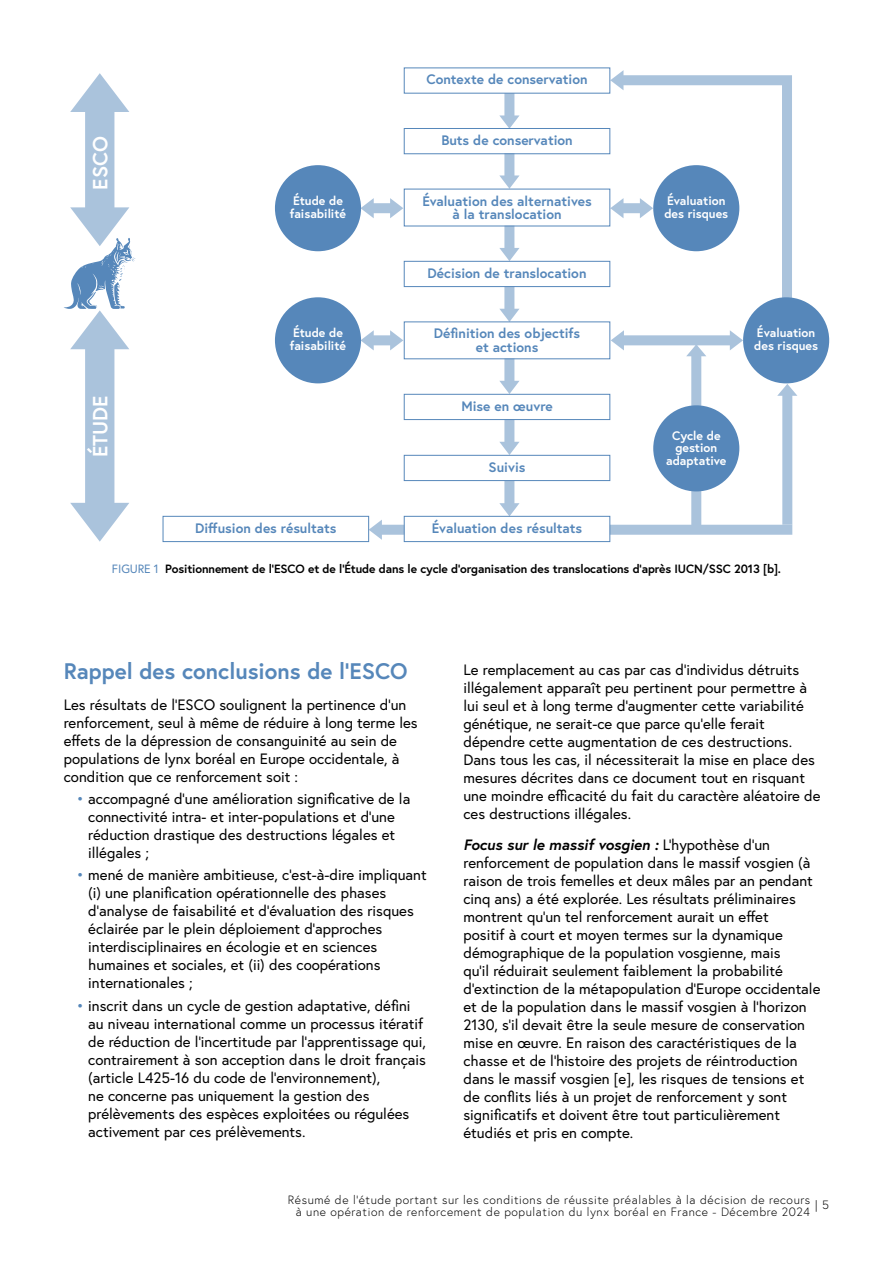
<style>
.page{position:relative;width:893px;height:1263px;background:#fff}
.page>*{position:absolute;margin:0;border:0;box-sizing:border-box;transform-origin:0 0}
.t1{font:700 22.5px "Europa";color:#5687ba}
.t2{font:700 20.55px "Europa";color:#fff}
.t3{font:15px/18px "Europa";color:#000}
.t4{font:700 13.65px/13.6px "Europa";color:#5687ba;text-align:center}
.t5{font:700 12.3px/12.3px "Europa";color:#fff}
.t6{font:300 12px/12px "Europa";letter-spacing:.05em;color:#000}
.t7{font:700 12px "Europa";letter-spacing:-.01em;color:#000}
.s1{font-weight:400;color:#5687ba}
.s2{color:#5687ba}
.s3{font-weight:700;font-style:italic}
</style>
<div class="page">
<svg style="left:610px;top:70px;width:182px;height:230px"></svg>
<svg style="left:610px;top:330px;width:187px;height:205px"></svg>
<div style="left:653px;top:165px;width:86px;height:86px;background:#5687ba;border-radius:50%"></div>
<div style="left:404px;top:128px;width:206px;height:26px;border:1px solid #5687ba"></div>
<div style="left:404px;top:261px;width:206px;height:26px;border:1px solid #5687ba"></div>
<div style="left:404px;top:394px;width:206px;height:26px;border:1px solid #5687ba"></div>
<div style="left:404px;top:455px;width:206px;height:26px;border:1px solid #5687ba"></div>
<div style="left:404px;top:516px;width:206px;height:26px;border:1px solid #5687ba"></div>
<div style="left:163px;top:516px;width:206px;height:26px;border:1px solid #5687ba"></div>
<div style="left:404px;top:322px;width:206px;height:37px;border:1px solid #5687ba"></div>
<div style="left:404px;top:68px;width:206px;height:26px;border:1px solid #5687ba"></div>
<div style="left:275px;top:165px;width:86px;height:86px;background:#5687ba;border-radius:50%"></div>
<div style="left:275px;top:297px;width:86px;height:86px;background:#5687ba;border-radius:50%"></div>
<div style="left:653px;top:405px;width:86px;height:86px;background:#5687ba;border-radius:50%"></div>
<div style="left:743px;top:297px;width:86px;height:86px;background:#5687ba;border-radius:50%"></div>
<svg style="left:499px;top:93px;width:21px;height:36px"></svg>
<svg style="left:360px;top:198px;width:43px;height:20px"></svg>
<svg style="left:360px;top:330px;width:43px;height:20px"></svg>
<svg style="left:499px;top:153px;width:21px;height:36px"></svg>
<svg style="left:499px;top:226px;width:21px;height:35px"></svg>
<svg style="left:499px;top:286px;width:21px;height:36px"></svg>
<svg style="left:499px;top:358px;width:21px;height:36px"></svg>
<svg style="left:499px;top:419px;width:21px;height:36px"></svg>
<svg style="left:499px;top:481px;width:21px;height:35px"></svg>
<svg style="left:369px;top:520px;width:35px;height:20px"></svg>
<svg style="left:64px;top:73px;width:72px;height:469px"></svg>
<h2 class="t2" style="left:86px;top:190px;width:55px;rotate:-90deg">ESCO</h2>
<h2 class="t2" style="left:86px;top:457px;width:63px;rotate:-90deg">ÉTUDE</h2>
<p class="t4" style="left:426px;top:72px;width:163px">Contexte de conservation</p>
<p class="t5" style="left:290px;top:194px;width:58px">Étude de faisabilité</p>
<p class="t5" style="left:290px;top:327px;width:58px">Étude de faisabilité</p>
<p class="t4" style="left:441px;top:133px;width:133px">Buts de conservation</p>
<p class="t4" style="left:422px;top:194px;width:171px">Évaluation des alternatives à la translocation</p>
<p class="t4" style="left:428px;top:266px;width:160px">Décision de translocation</p>
<p class="t4" style="left:434px;top:326px;width:148px">Définition des objectifs et actions</p>
<p class="t4" style="left:461px;top:399px;width:93px">Mise en œuvre</p>
<p class="t4" style="left:489px;top:460px;width:38px">Suivis</p>
<p class="t4" style="left:195px;top:521px;width:143px">Diffusion des résultats</p>
<p class="t4" style="left:432px;top:521px;width:152px">Évaluation des résultats</p>
<p class="t5" style="left:664px;top:194px;width:65px">Évaluation des risques</p>
<p class="t5" style="left:754px;top:327px;width:65px">Évaluation des risques</p>
<p class="t5" style="left:666px;top:429px;width:62px;text-align:center">Cycle de gestion adaptative</p>
<p class="t7" style="left:112px;top:560px;width:670px"><span class="s1">FIGURE 1</span> Positionnement de l’ESCO et de l’Étude dans le cycle d’organisation des translocations d’après IUCN/SSC 2013 [b].</p>
<h1 class="t1" style="left:64px;top:656px;width:345px">Rappel des conclusions de l’ESCO</h1>
<p class="t3" style="left:64px;top:695px;width:355px">Les résultats de l’ESCO soulignent la pertinence d’un renforcement, seul à même de réduire à long terme les effets de la dépression de consanguinité au sein de populations de lynx boréal en Europe occidentale, à condition que ce renforcement soit :</p>
<p class="t3" style="left:88px;top:790px;width:324px;text-indent:-12px"><span class="s2">•</span> accompagné d’une amélioration significative de la connectivité intra- et inter-populations et d’une réduction drastique des destructions légales et illégales ;</p>
<p class="t3" style="left:88px;top:866px;width:340px;text-indent:-12px"><span class="s2">•</span> mené de manière ambitieuse, c’est-à-dire impliquant (i) une planification opérationnelle des phases d’analyse de faisabilité et d’évaluation des risques éclairée par le plein déploiement d’approches interdisciplinaires en écologie et en sciences humaines et sociales, et (ii) des coopérations internationales ;</p>
<p class="t3" style="left:88px;top:996px;width:339px;text-indent:-12px"><span class="s2">•</span> inscrit dans un cycle de gestion adaptative, défini au niveau international comme un processus itératif de réduction de l’incertitude par l’apprentissage qui, contrairement à son acception dans le droit français (article L425-16 du code de l’environnement),<br>ne concerne pas uniquement la gestion des prélèvements des espèces exploitées ou régulées activement par ces prélèvements.</p>
<p class="t3" style="left:463px;top:660px;width:359px">Le remplacement au cas par cas d’individus détruits illégalement apparaît peu pertinent pour permettre à lui seul et à long terme d’augmenter cette variabilité génétique, ne serait-ce que parce qu’elle ferait dépendre cette augmentation de ces destructions.<br>Dans tous les cas, il nécessiterait la mise en place des mesures décrites dans ce document tout en risquant une moindre efficacité du fait du caractère aléatoire de ces destructions illégales.</p>
<p class="t3" style="left:463px;top:835px;width:358px"><span class="s3">Focus sur le massif vosgien :</span> L’hypothèse d’un renforcement de population dans le massif vosgien (à raison de trois femelles et deux mâles par an pendant cinq ans) a été explorée. Les résultats préliminaires montrent qu’un tel renforcement aurait un effet<br>positif à court et moyen termes sur la dynamique démographique de la population vosgienne, mais<br>qu’il réduirait seulement faiblement la probabilité d’extinction de la métapopulation d’Europe occidentale et de la population dans le massif vosgien à l’horizon 2130, s’il devait être la seule mesure de conservation mise en œuvre. En raison des caractéristiques de la chasse et de l’histoire des projets de réintroduction dans le massif vosgien [e], les risques de tensions et de conflits liés à un projet de renforcement y sont significatifs et doivent être tout particulièrement étudiés et pris en compte.</p>
<p class="t6" style="left:296px;top:1194px;width:535px;text-indent:-8px">Résumé de l’étude portant sur les conditions de réussite préalables à la décision de recours | 5 à une opération de renforcement de population du lynx boréal en France - Décembre 2024</p>
</div>
